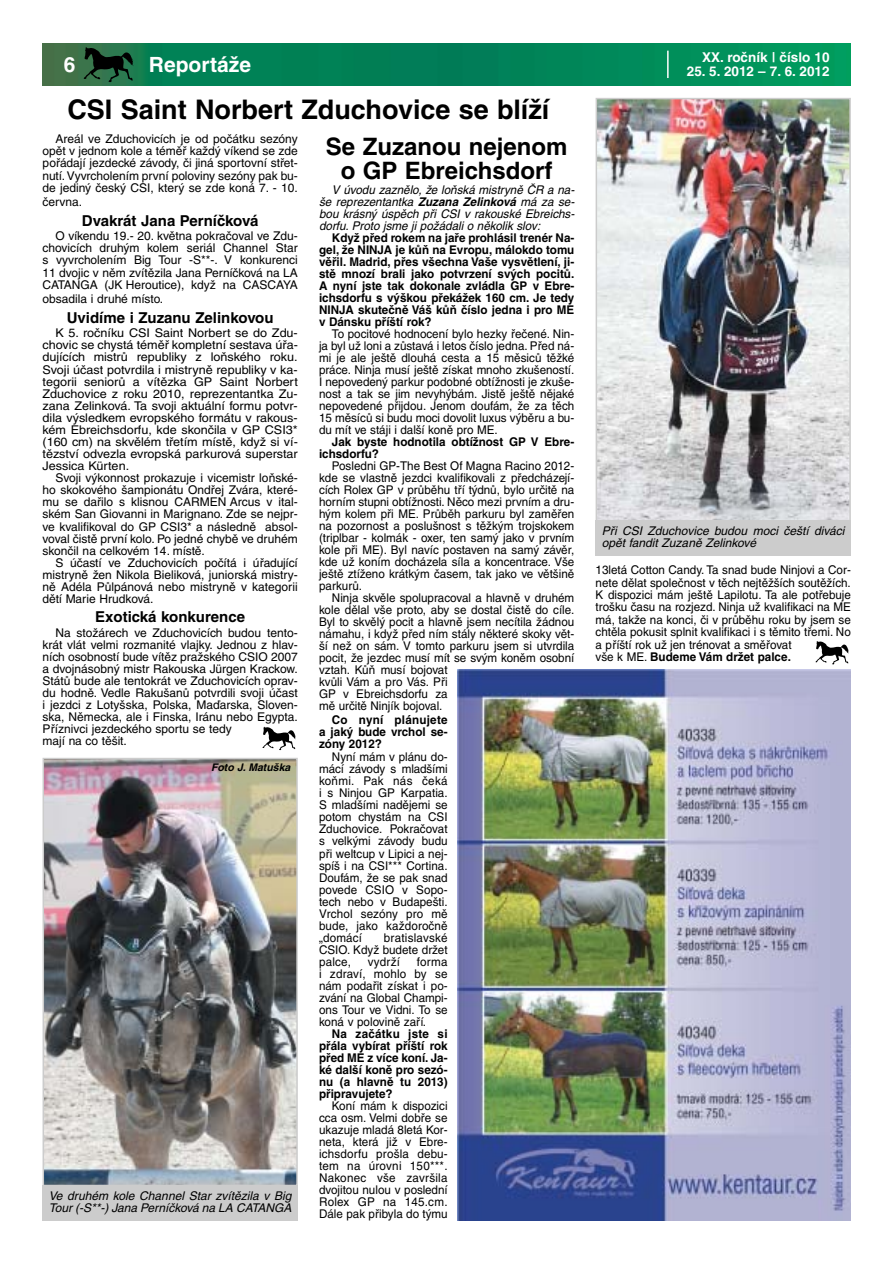
<style>
.page{position:relative;width:893px;height:1262px;background:#fff}
.page>*{position:absolute;margin:0;border:0;box-sizing:border-box;transform-origin:0 0}
.t1{font:700 27px "Helvetica CE";color:#000}
.t2{font:700 24px/24px "Helvetica CE";color:#000;text-align:center}
.t3{font:700 21px "Helvetica CE";color:#fff}
.t4{font:700 15px "Helvetica CE";color:#000}
.t5{font:700 13.5px "Helvetica CE";color:#fff}
.t6{font:12px/12px "Helvetica CE";color:#000;text-align:justify}
.t7{font:700 12px/12px "Helvetica CE";color:#000;text-align:justify}
.t8{font:12px/12px "Helvetica CE";color:#000;text-align:justify;scale:1.05 1}
.t9{font:italic 12px/12px "Helvetica CE";color:#000}
.t10{font:italic 700 10.5px "Helvetica CE";color:#000}
.s1{font-weight:700}
</style>
<div class="page">
<img style="left:43px;top:43px;width:807px;height:42px">
<svg style="left:84px;top:47px;width:50px;height:35px;background:#1d492f"></svg>
<svg style="left:667px;top:51px;width:1px;height:27px"></svg>
<img style="left:457px;top:669px;width:393px;height:551px">
<img style="left:46px;top:761px;width:249px;height:422px">
<div style="left:43px;top:758px;width:255px;height:428px;border:2px solid #ccc"></div>
<svg style="left:262px;top:726px;width:34px;height:24px"></svg>
<svg style="left:815px;top:641px;width:33px;height:23px"></svg>
<img style="left:598px;top:101px;width:249px;height:418px">
<div style="left:595px;top:98px;width:255px;height:424px;border:2px solid #ccc"></div>
<div style="left:595px;top:520px;width:255px;height:35px;background:#ccc"></div>
<div style="left:43px;top:1185px;width:255px;height:35px;background:#ccc"></div>
<p class="t5" style="left:702px;top:52px;width:129px">XX. ročník | číslo 10</p>
<h3 class="t3" style="left:64px;top:57px;width:13px">6</h3>
<h3 class="t3" style="left:149px;top:57px;width:104px">Reportáže</h3>
<p class="t5" style="left:686px;top:66px;width:144px">25. 5. 2012 – 7. 6. 2012</p>
<h1 class="t1" style="left:67px;top:99px;width:483px">CSI Saint Norbert Zduchovice se blíží</h1>
<p class="t6" style="left:43px;top:134px;width:257px;text-indent:13px">Areál ve Zduchovicích je od počátku sezóny opět v jednom kole a téměř každý víkend se zde pořádají jezdecké závody, či jiná sportovní střet&shy;nutí.Vyvrcholením první poloviny sezóny pak bu&shy;de jediný český CSI, který se zde koná 7. - 10.</p>
<p class="t6" style="left:43px;top:197px;width:41px">června.</p>
<p class="t4" style="left:82px;top:215px;width:178px">Dvakrát Jana Perníčková</p>
<p class="t6" style="left:43px;top:231px;width:257px;text-indent:13px">O víkendu 19.- 20. května pokračoval ve Zdu&shy;chovicích druhým kolem seriál Channel Star s vyvrcholením Big Tour -S**-. V konkurenci 11 dvojic v něm zvítězila Jana Perníčková na LA CATANGA (JK Heroutice), když na CASCAYA</p>
<p class="t6" style="left:43px;top:294px;width:122px">obsadila i druhé místo.</p>
<p class="t4" style="left:67px;top:312px;width:208px">Uvidíme i Zuzanu Zelinkovou</p>
<p class="t8" style="left:43px;top:328px;width:245px;text-indent:13px">K 5. ročníku CSI Saint Norbert se do Zdu&shy;chovic se chystá téměř kompletní sestava úřa&shy;dujících mistrů republiky z loňského roku.<br>Svoji účast potvrdila i mistryně republiky v ka&shy;tegorii seniorů a vítězka GP Saint Norbert Zduchovice z roku 2010, reprezentantka Zu&shy;zana Zelinková. Ta svoji aktuální formu potvr&shy;dila výsledkem evropského formátu v rakous&shy;kém Ebreichsdorfu, kde skončila v GP CSI3* (160 cm) na skvělém třetím místě, když si ví&shy;tězství odvezla evropská parkurová superstar Jessica Kürten.</p>
<p class="t6" style="left:43px;top:473px;width:257px;text-indent:13px">Svoji výkonnost prokazuje i vicemistr loňské&shy;ho skokového šampionátu Ondřej Zvára, které&shy;mu se dařilo s klisnou CARMEN Arcus v ital&shy;ském San Giovanni in Marignano. Zde se nejpr&shy;ve kvalifikoval do GP CSI3* a následně absol&shy;voval čistě první kolo. Po jedné chybě ve druhém skončil na celkovém 14. místě.</p>
<p class="t6" style="left:43px;top:558px;width:257px;text-indent:13px">S účastí ve Zduchovicích počítá i úřadující mistryně žen Nikola Bieliková, juniorská mistry&shy;ně Adéla Půlpánová nebo mistryně v kategorii dětí Marie Hrudková.</p>
<p class="t4" style="left:95px;top:611px;width:151px">Exotická konkurence</p>
<p class="t6" style="left:43px;top:628px;width:257px;text-align:left;text-indent:13px">Na stožárech ve Zduchovicích budou tento&shy;krát vlát velmi rozmanité vlajky. Jednou z hlav&shy;ních osobností bude vítěz pražského CSIO 2007 a dvojnásobný mistr Rakouska Jürgen Krackow.<br>Států bude ale tentokrát ve Zduchovicích oprav&shy;du hodně. Vedle Rakušanů potvrdili svoji účast i jezdci z Lotyšska, Polska, Maďarska, Sloven&shy;ska, Německa, ale i Finska, Iránu nebo Egypta.<br>Příznivci jezdeckého sportu se tedy<br>mají na co těšit.</p>
<h2 class="t2" style="left:326px;top:137px;width:243px">Se Zuzanou nejenom o GP Ebreichsdorf</h2>
<p class="t9" style="left:319px;top:185px;width:257px;text-align:justify;text-indent:13px">V úvodu zaznělo, že loňská mistryně ČR a na&shy;še reprezentantka <span class="s1">Zuzana Zelinková</span> má za se&shy;bou krásný úspěch při CSI v rakouské Ebreichs&shy;dorfu. Proto jsme ji požádali o několik slov:</p>
<p class="t7" style="left:319px;top:233px;width:257px;text-indent:13px">Když před rokem na jaře prohlásil trenér Na&shy;gel, že NINJA je kůň na Evropu, málokdo tomu věřil. Madrid, přes všechna Vaše vysvětlení, ji&shy;stě mnozí brali jako potvrzení svých pocitů.<br>A nyní jste tak dokonale zvládla GP v Ebre&shy;ichsdorfu s výškou překážek 160 cm. Je tedy NINJA skutečně Váš kůň číslo jedna i pro ME v Dánsku příští rok?</p>
<p class="t6" style="left:319px;top:329px;width:257px;text-indent:13px">To pocitové hodnocení bylo hezky řečené. Nin&shy;ja byl už loni a zůstavá i letos číslo jedna. Před ná&shy;mi je ale ještě dlouhá cesta a 15 měsiců těžké práce. Ninja musí ještě získat mnoho zkušeností.<br>I nepovedený parkur podobné obtížnosti je zkuše&shy;nost a tak se jim nevyhýbám. Jistě ještě nějaké nepovedené přijdou. Jenom doufám, že za těch 15 měsíců si budu moci dovolit luxus výběru a bu&shy;du mít ve stáji i další koně pro ME.</p>
<p class="t7" style="left:319px;top:437px;width:257px;text-indent:13px">Jak byste hodnotila obtížnost GP V Ebre&shy;ichsdorfu?</p>
<p class="t6" style="left:319px;top:461px;width:257px;text-indent:13px">Posledni GP-The Best Of Magna Racino 2012- kde se vlastně jezdci kvalifikovali z předcházejí&shy;cích Rolex GP v průběhu tří týdnů, bylo určitě na horním stupni obtížnosti. Něco mezi prvním a dru&shy;hým kolem při ME. Průběh parkuru byl zaměřen na pozornost a poslušnost s těžkým trojskokem (triplbar - kolmák - oxer, ten samý jako v prvním kole při ME). Byl navíc postaven na samý závěr, kde už koním docházela síla a koncentrace. Vše ještě ztíženo krátkým časem, tak jako ve většině parkurů.</p>
<p class="t6" style="left:319px;top:593px;width:257px;text-align:left;text-indent:13px">Ninja skvěle spolupracoval a hlavně v druhém kole dělal vše proto, aby se dostal čistě do cíle.<br>Byl to skvělý pocit a hlavně jsem necítila žádnou námahu, i když před ním stály některé skoky vět&shy;ší než on sám. V tomto parkuru jsem si utvrdila pocit, že jezdec musí mít se svým koněm osobní vztah. Kůň musí bojovat<br>kvůli Vám a pro Vás. Při<br>GP v Ebreichsdorfu za<br>mě určitě Ninjík bojoval.</p>
<p class="t7" style="left:319px;top:715px;width:130px;text-indent:13px">Co nyní plánujete a jaký bude vrchol se&shy;zóny 2012?</p>
<p class="t6" style="left:319px;top:752px;width:130px;text-indent:13px">Nyní mám v plánu do&shy;mácí závody s mladšími koňmi. Pak nás čeká i s Ninjou GP Karpatia.<br>S mladšími nadějemi se potom chystám na CSI Zduchovice. Pokračovat s velkými závody budu při weltcup v Lipici a nej&shy;spíš i na CSI*** Cortina.<br>Doufám, že se pak snad povede CSIO v Sopo&shy;tech nebo v Budapešti.<br>Vrchol sezóny pro mě bude, jako každoročně „domácí</p>
<p class="t9" style="left:602px;top:526px;width:244px">Při CSI Zduchovice budou moci čeští diváci opět fandit Zuzaně Zelinkové</p>
<p class="t6" style="left:595px;top:565px;width:257px;line-height:12.5px;text-align:left">13letá Cotton Candy. Ta snad bude Ninjovi a Cor&shy;nete dělat společnost v těch nejtěžších soutěžích.<br>K dispozici mám ještě Lapilotu. Ta ale potřebuje trošku času na rozjezd. Ninja už kvalifikaci na ME má, takže na konci, či v průběhu roku by jsem se chtěla pokusit splnit kvalifikaci i s těmito třemi. No a příští rok už jen trénovat a směřovat<br>vše k ME. <span class="s1">Budeme Vám držet palce.</span></p>
<p class="t10" style="left:211px;top:763px;width:81px">Foto J. Matuška</p>
<p class="t6" style="left:319px;top:932px;width:130px;text-indent:65px">bratislavské CSIO. Když budete držet palce,</p>
<p class="t6" style="left:368px;top:956px;width:34px">vydrží</p>
<p class="t6" style="left:319px;top:956px;width:130px;text-indent:98px">forma i zdraví, mohlo by se nám podařit získat i po&shy;zvání na Global Champi&shy;ons Tour ve Vidni. To se koná v polovině zaří.</p>
<p class="t7" style="left:319px;top:1028px;width:130px;text-indent:13px">Na začátku jste si přála vybírat příští rok před ME z více koní. Ja&shy;ké další koně pro sezó&shy;nu (a hlavně tu 2013) připravujete?</p>
<p class="t6" style="left:319px;top:1100px;width:130px;text-indent:13px">Koní mám k dispozici cca osm. Velmi dobře se ukazuje mladá 8letá Kor&shy;neta, která již v Ebre&shy;ichsdorfu prošla debu&shy;tem na úrovni 150***.<br>Nakonec vše završila dvojitou nulou v poslední Rolex GP na 145.cm.<br>Dále pak přibyla do týmu</p>
<p class="t9" style="left:49px;top:1191px;width:244px">Ve druhém kole Channel Star zvítězila v Big<br>Tour (-S**-) Jana Perníčková na LA CATANGA</p>
</div>
